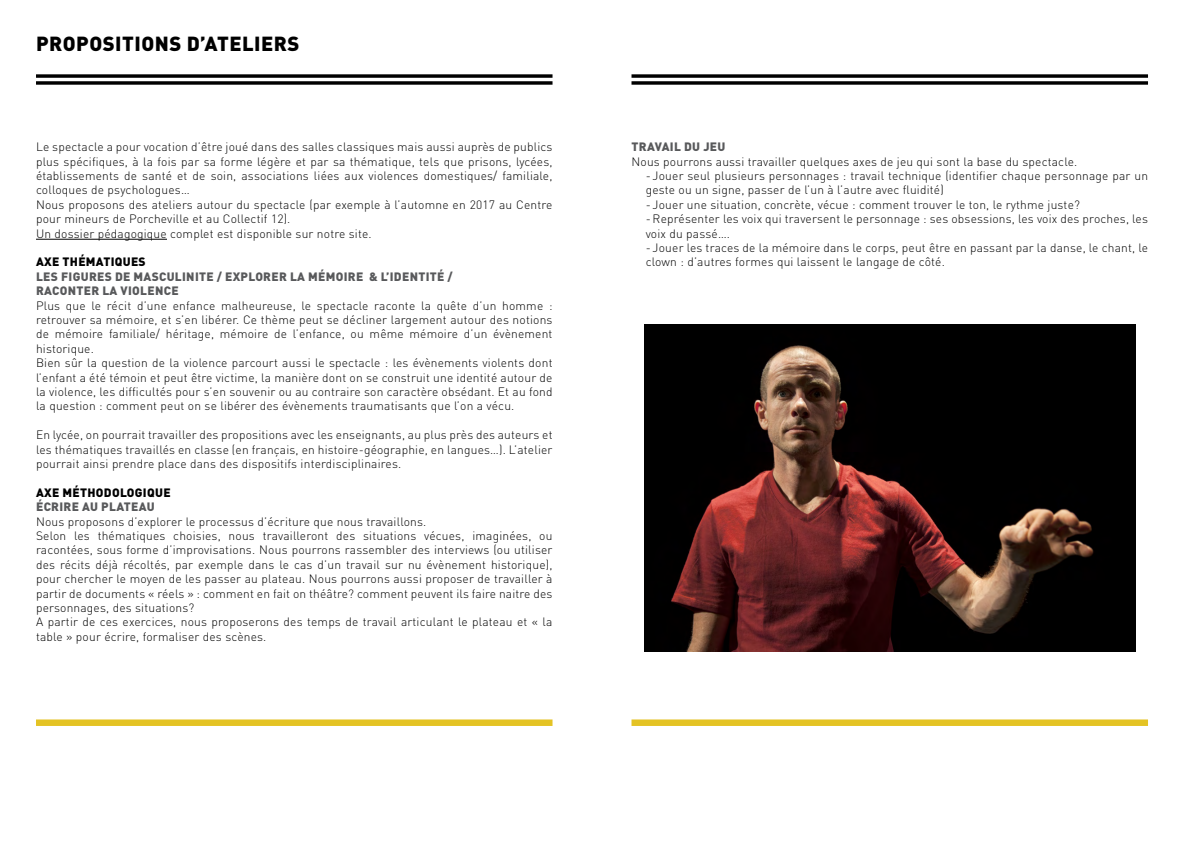
<style>
.page{position:relative;width:1191px;height:842px;background:#fff}
.page>*{position:absolute;margin:0;border:0;box-sizing:border-box;transform-origin:0 0}
.t1{font:900 20.1px "DIN Pro";color:#000}
.t2{font:300 12px/14.4px "DIN Pro";letter-spacing:.015em;color:#000}
.t3{font:900 12px "DIN Pro";letter-spacing:.025em;color:#58595b}
.t4{font:900 12px "DIN Pro";letter-spacing:.025em;color:#000}
</style>
<div class="page">
<div style="left:36px;top:719px;width:516px;height:7px;background:#e4c324"></div>
<hr style="left:36px;top:239px;width:131px;height:1px;background:#000">
<svg style="left:36px;top:74px;width:516px;height:4px;background:#222"></svg>
<svg style="left:36px;top:81px;width:516px;height:4px;background:#222"></svg>
<svg style="left:631px;top:74px;width:517px;height:4px;background:#222"></svg>
<svg style="left:631px;top:81px;width:517px;height:4px;background:#222"></svg>
<div style="left:631px;top:719px;width:517px;height:7px;background:#e4c324"></div>
<img style="left:644px;top:325px;width:491px;height:327px">
<h1 class="t1" style="left:36px;top:30px;width:13px">PROPOSITIONS</h1>
<h1 class="t1" style="left:187px;top:30px;width:31px">D’ATELIERS</h1>
<p class="t2" style="left:36px;top:139px;width:518px">Le spectacle a pour vocation d’être joué dans des salles classiques mais aussi auprès de publics plus spécifiques, à la fois par sa forme légère et par sa thématique, tels que prisons, lycées, établissements de santé et de soin, associations liées aux violences domestiques/ familiale, colloques de psychologues…<br>Nous proposons des ateliers autour du spectacle (par exemple à l’automne en 2017 au Centre pour mineurs de Porcheville et au Collectif 12).<br>U n dossier pédagogique complet est disponible sur notre site.</p>
<p class="t4" style="left:36px;top:254px;width:35px">AXE THÉMATIQUES</p>
<p class="t3" style="left:36px;top:268px;width:8px">LES</p>
<p class="t3" style="left:61px;top:268px;width:9px">FIGURES</p>
<p class="t3" style="left:115px;top:268px;width:27px">DE MASCULINITE</p>
<p class="t3" style="left:217px;top:268px;width:33px">/ EXPLORER</p>
<p class="t3" style="left:290px;top:268px;width:27px">LA MÉMOIRE</p>
<p class="t3" style="left:369px;top:268px;width:41px">&amp; L’IDENTIT</p>
<p class="t3" style="left:437px;top:268px;width:17px">é /</p>
<p class="t3" style="left:36px;top:283px;width:9px">RACONTER</p>
<p class="t3" style="left:102px;top:283px;width:34px">LA VIOLENCE</p>
<p class="t2" style="left:36px;top:298px;width:518px">Plus que le récit d’une enfance malheureuse, le spectacle raconte la quête d’un homme : retrouver sa mémoire, et s’en libérer. Ce thème peut se décliner largement autour des notions de mémoire familiale/ héritage, mémoire de l’enfance, ou même mémoire d’un évènement historique.<br>Bien sûr la question de la violence parcourt aussi le spectacle : les évènements violents dont l’enfant a été témoin et peut être victime, la manière dont on se construit une identité autour de la violence, les difficultés pour s’en souvenir ou au contraire son caractère obsédant. Et au fond la question : comment peut on se libérer des évènements traumatisants que l’on a vécu.</p>
<p class="t2" style="left:36px;top:427px;width:518px;text-align:justify">En lycée, on pourrait travailler des propositions avec les enseignants, au plus près des auteurs et les thématiques travaillés en classe (en français, en histoire-géographie, en langues…). L’atelier pourrait ainsi prendre place dans des dispositifs interdisciplinaires.</p>
<p class="t4" style="left:36px;top:484px;width:36px">AXE MÉTHO</p>
<p class="t4" style="left:104px;top:484px;width:17px">DOLOGIQUE</p>
<p class="t3" style="left:36px;top:499px;width:16px">éCRIRE</p>
<p class="t3" style="left:82px;top:499px;width:28px">AU PLATEAU</p>
<p class="t2" style="left:36px;top:514px;width:518px">N ous proposons d’explorer le processus d’écriture que nous travaillons.<br>Selon les thématiques choisies, nous travailleront des situations vécues, imaginées, ou racontées, sous forme d’improvisations. N ous pourrons rassembler des interviews (ou utiliser des récits déjà récoltés, par exemple dans le cas d’un travail sur nu évènement historique), pour chercher le moyen de les passer au plateau. N ous pourrons aussi proposer de travailler à partir de documents « réels » : comment en fait on théâtre? comment peuvent ils faire naitre des personnages, des situations?<br>A partir de ces exercices, nous proposerons des temps de travail articulant le plateau et « la table » pour écrire, formaliser des scènes.</p>
<p class="t3" style="left:631px;top:139px;width:9px">TRA</p>
<p class="t3" style="left:654px;top:139px;width:15px">VAIL</p>
<p class="t3" style="left:684px;top:139px;width:34px">DU JEU</p>
<p class="t2" style="left:631px;top:154px;width:447px">N ous pourrons aussi travailler quelques axes de jeu qui sont la base du spectacle.</p>
<p class="t2" style="left:645px;top:168px;width:504px">- Jouer seul plusieurs personnages : travail technique (identifier chaque personnage par un geste ou un signe, passer de l’un à l’autre avec fluidité)</p>
<p class="t2" style="left:645px;top:197px;width:436px">- Jouer une situation, concrète, vécue : comment trouver le ton, le rythme juste?</p>
<p class="t2" style="left:645px;top:211px;width:504px">- Représenter les voix qui traversent le personnage : ses obsessions, les voix des proches, les voix du passé….</p>
<p class="t2" style="left:645px;top:240px;width:504px">- Jouer les traces de la mémoire dans le corps, peut être en passant par la danse, le chant, le clown : d’autres formes qui laissent le langage de côté.</p>
</div>
